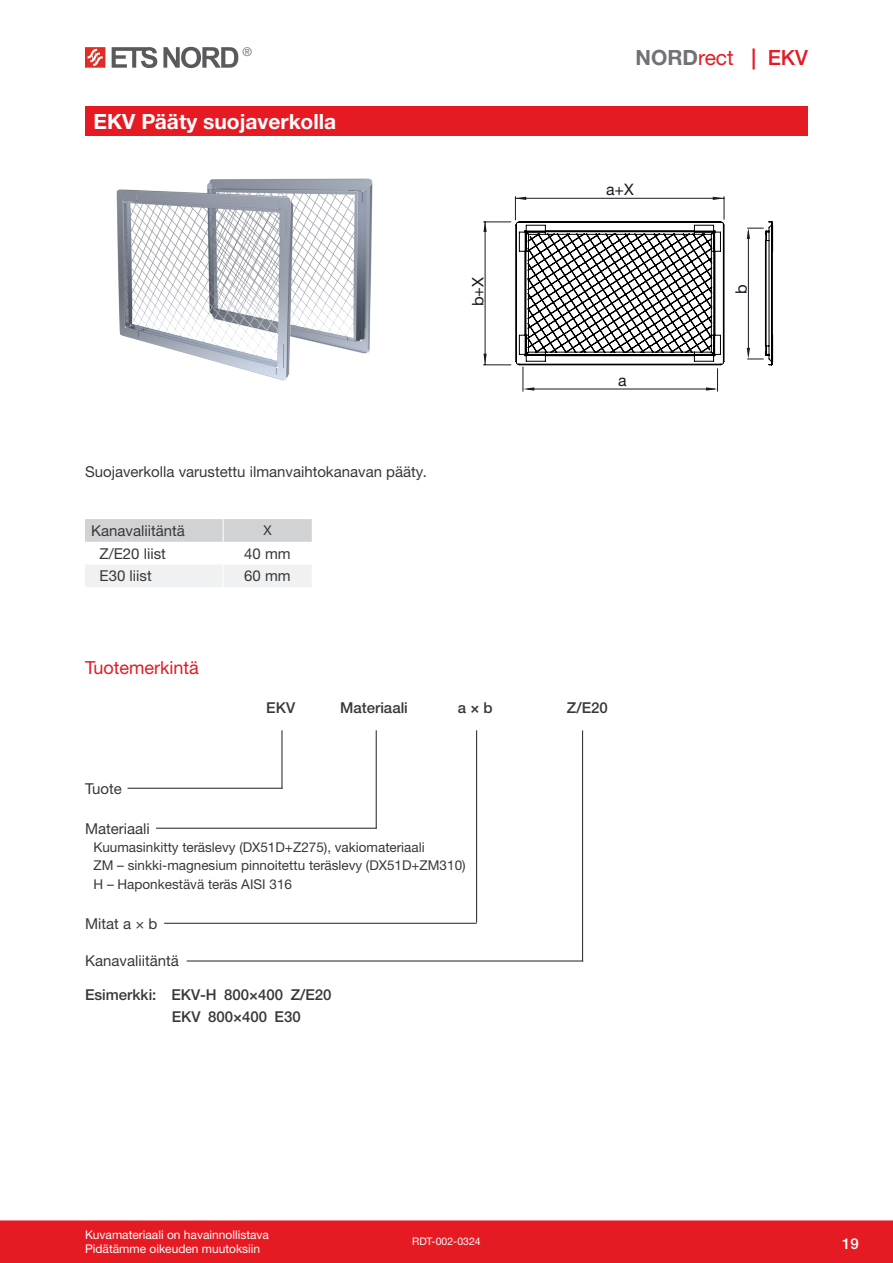
<style>
.page{position:relative;width:893px;height:1263px;background:#fff}
.page>*{position:absolute;margin:0;border:0;box-sizing:border-box;transform-origin:0 0}
.Tootenimi{font:700 21px "Helvetica Neue LTW1 G";color:#fff}
.t1{font:700 21px "Helvetica Neue LTW1 G";color:#717275}
.Pealkiri{font:18px "Helvetica Neue LTW1 G";color:#e51a23}
.t2{font:15.9px "Helvetica Neue LTW1 G";color:#191924}
.Näidis{font:500 15px "Helvetica Neue LTW1 G";color:#383839}
.Markeering_kast{font:15px "Helvetica Neue LTW1 G";color:#383839}
.Tekst_1{font:15px "Helvetica Neue LTW1 G";color:#383839}
.Tabeltekst_vasak{font:15px "Helvetica Neue LTW1 G";color:#383839}
.tabeltekst{font:15px "Helvetica Neue LTW1 G";color:#383839}
.t3{font:700 15px "Helvetica Neue LTW1 G";color:#fff}
.markeering_kiri{font:13.5px "Helvetica Neue LTW1 G";color:#383839}
.Tabeli_päis{font:13.5px "Helvetica Neue LTW1 G";color:#383839}
.t4{font:12px/14.4px "Helvetica Neue LTW1 G";color:#fff}
.t5{font:12px "Helvetica Neue LTW1 G";color:#717275}
.t6{font:10.5px "Helvetica Neue LTW1 G";color:#fff}
.s1{font-weight:400;color:#e51a23}
.s2{font-weight:500;color:#e51a23}
</style>
<div class="page">
<svg style="left:112px;top:47px;width:45px;height:21px"></svg>
<svg style="left:163px;top:47px;width:75px;height:21px"></svg>
<svg style="left:85px;top:47px;width:20px;height:21px"></svg>
<div style="left:0;top:1220px;width:893px;height:43px;background:#e51a23"></div>
<svg style="left:85px;top:519px;width:227px;height:68px"></svg>
<div style="left:85px;top:106px;width:723px;height:30px;background:#e51a23"></div>
<img style="left:325px;top:178px;width:48px;height:176px">
<img style="left:116px;top:178px;width:209px;height:203px">
<svg style="left:747px;top:221px;width:26px;height:144px"></svg>
<svg style="left:483px;top:197px;width:242px;height:194px"></svg>
<hr style="left:187px;top:960px;width:396px;height:1px;background:#383839">
<hr style="left:582px;top:730px;width:1px;height:231px;background:#383839">
<hr style="left:128px;top:788px;width:155px;height:1px;background:#383839">
<hr style="left:281px;top:730px;width:2px;height:58px;background:#383839">
<hr style="left:156px;top:828px;width:221px;height:1px;background:#383839">
<hr style="left:376px;top:730px;width:1px;height:99px;background:#383839">
<hr style="left:164px;top:923px;width:313px;height:1px;background:#383839">
<hr style="left:476px;top:730px;width:1px;height:192px;background:#383839">
<p class="t5" style="left:242px;top:44px;width:11px">®</p>
<p class="Tootenimi" style="left:94px;top:108px;width:244px">EKV Pääty suojaverkolla</p>
<p class="Tekst_1" style="left:85px;top:462px;width:343px">Suojaverkolla varustettu ilmanvaihtokanavan pääty.</p>
<p class="Markeering_kast" style="left:91px;top:521px;width:95px">Kanavaliitäntä</p>
<p class="Tabeli_päis" style="left:263px;top:522px;width:10px">X</p>
<p class="Tabeltekst_vasak" style="left:100px;top:544px;width:68px">Z/E20 liist</p>
<p class="tabeltekst" style="left:244px;top:544px;width:48px">40 mm</p>
<p class="Tabeltekst_vasak" style="left:100px;top:567px;width:54px">E30 liist</p>
<p class="tabeltekst" style="left:244px;top:567px;width:48px">60 mm</p>
<p class="Pealkiri" style="left:85px;top:656px;width:115px">Tuotemerkintä</p>
<p class="t1" style="left:635px;top:45px;width:174px">NORD<span class="s1">rect</span> <span class="s2">| EKV</span></p>
<p class="t2" style="left:606px;top:180px;width:29px">a+X</p>
<p class="t2" style="left:468px;top:306px;width:31px;rotate:-90deg">b+X</p>
<p class="t2" style="left:731px;top:294px;width:11px;rotate:-90deg">b</p>
<p class="t2" style="left:618px;top:370px;width:10px">a</p>
<p class="Näidis" style="left:266px;top:698px;width:30px">EKV</p>
<p class="Näidis" style="left:340px;top:698px;width:69px">Materiaali</p>
<p class="Näidis" style="left:458px;top:698px;width:36px">a × b</p>
<p class="Näidis" style="left:567px;top:698px;width:42px">Z/E20</p>
<p class="Markeering_kast" style="left:85px;top:779px;width:38px">Tuote</p>
<p class="Markeering_kast" style="left:85px;top:819px;width:66px">Materiaali</p>
<p class="markeering_kiri" style="left:94px;top:839px;width:333px">Kuumasinkitty teräslevy (DX51D+Z275), vakiomateriaali</p>
<p class="markeering_kiri" style="left:94px;top:857px;width:374px">ZM – sinkki-magnesium pinnoitettu teräslevy (DX51D+ZM310)</p>
<p class="markeering_kiri" style="left:94px;top:876px;width:200px">H – Haponkestävä teräs AISI 316</p>
<p class="Markeering_kast" style="left:85px;top:915px;width:74px">Mitat a × b</p>
<p class="Markeering_kast" style="left:85px;top:951px;width:95px">Kanavaliitäntä</p>
<p class="Näidis" style="left:85px;top:985px;width:248px">Esimerkki: EKV-H 800×400 Z/E20</p>
<p class="Näidis" style="left:172px;top:1007px;width:131px">EKV 800×400 E30</p>
<p class="t4" style="left:85px;top:1227px;width:185px">Kuvamateriaali on havainnollistava<br>Pidätämme oikeuden muutoksiin</p>
<p class="t6" style="left:412px;top:1235px;width:70px">RDT-002-0324</p>
<p class="t3" style="left:842px;top:1232px;width:18px">19</p>
</div>
